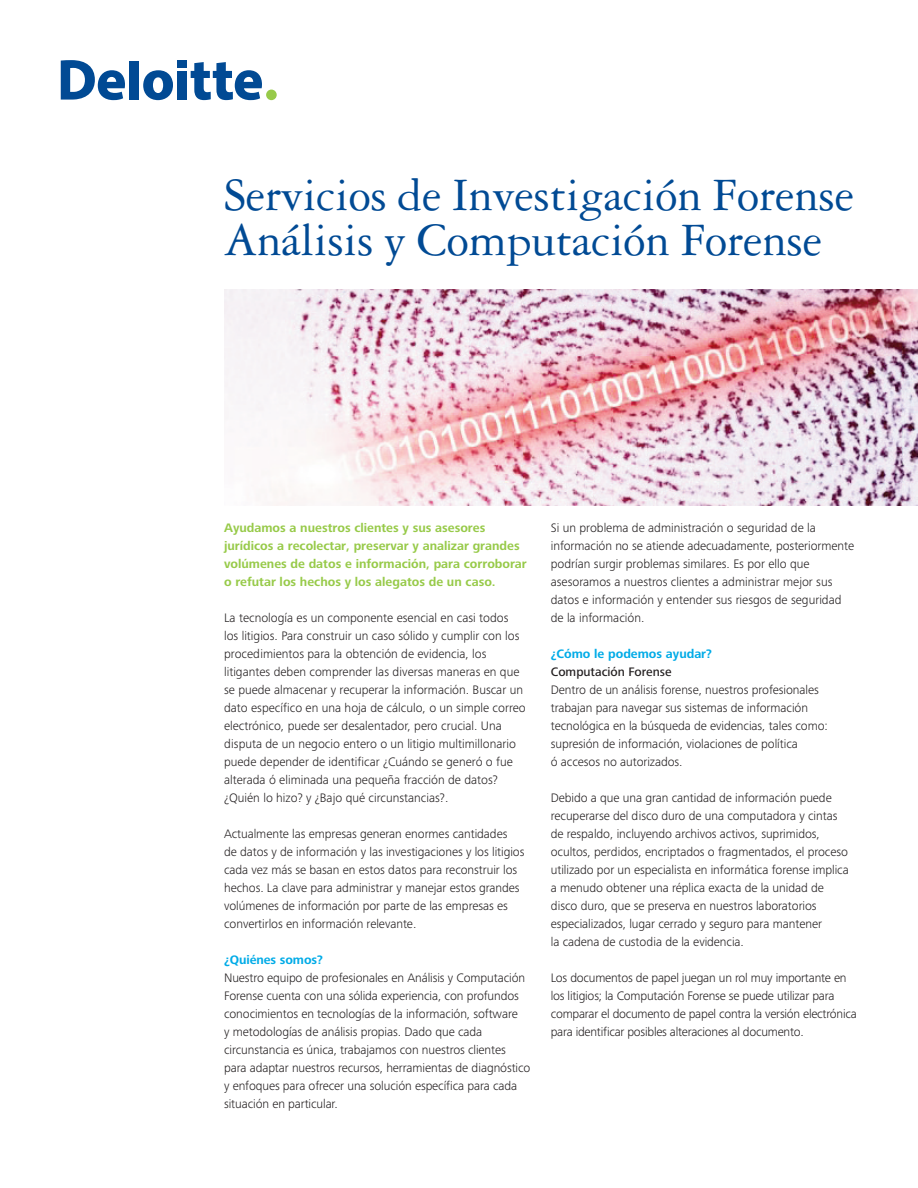
<style>
.page{position:relative;width:918px;height:1188px;background:#fff}
.page>*{position:absolute;margin:0;border:0;box-sizing:border-box;transform-origin:0 0}
.t1{font:49.5px/45px "Garamond 3 LT Std";letter-spacing:-.005em;color:#014a94}
.t2{font:300 12.75px/18px "Frutiger Next Pro";letter-spacing:-.005em;color:#231f20}
.t3{font:700 12.75px/18px "Frutiger Next Pro";color:#97ca49}
.t4{font:700 12.75px "Frutiger Next Pro";color:#00abe7}
.t5{font:500 12.75px "Frutiger Next Pro";color:#231f20}
</style>
<div class="page">
<div style="left:129px;top:61px;width:10px;height:39px;background:#014a94"></div>
<svg style="left:143px;top:70px;width:30px;height:30px"></svg>
<div style="left:177px;top:71px;width:10px;height:29px;background:#014a94"></div>
<div style="left:177px;top:61px;width:10px;height:7px;background:#014a94"></div>
<svg style="left:191px;top:62px;width:71px;height:38px"></svg>
<div style="left:266px;top:90px;width:11px;height:10px;background:#97ca49;border-radius:50%"></div>
<svg style="left:61px;top:60px;width:64px;height:40px"></svg>
<img style="left:224px;top:289px;width:694px;height:216px">
<h1 class="t1" style="left:224px;top:177px;width:631px">Servicios de Investigación Forense<br>Análisis y Computación Forense</h1>
<p class="t3" style="left:224px;top:521px;width:304px">Ayudamos a nuestros clientes y sus asesores jurídicos a recolectar, preservar y analizar grandes volúmenes de datos e información, para corroborar o refutar los hechos y los alegatos de un caso.</p>
<p class="t2" style="left:224px;top:611px;width:303px">La tecnología es un componente esencial en casi todos los litigios. Para construir un caso sólido y cumplir con los procedimientos para la obtención de evidencia, los litigantes deben comprender las diversas maneras en que se puede almacenar y recuperar la información. Buscar un dato específico en una hoja de cálculo, o un simple correo electrónico, puede ser desalentador, pero crucial. Una disputa de un negocio entero o un litigio multimillonario puede depender de identificar ¿Cuándo se generó o fue alterada ó eliminada una pequeña fracción de datos? ¿Quién lo hizo? y ¿Bajo qué circunstancias?.</p>
<p class="t2" style="left:224px;top:827px;width:302px">Actualmente las empresas generan enormes cantidades<br>de datos y de información y las investigaciones y los litigios cada vez más se basan en estos datos para reconstruir los hechos. La clave para administrar y manejar estos grandes volúmenes de información por parte de las empresas es convertirlos en información relevante.</p>
<p class="t4" style="left:224px;top:956px;width:100px">¿Quiénes somos?</p>
<p class="t2" style="left:224px;top:971px;width:308px">Nuestro equipo de profesionales en Análisis y Computación Forense cuenta con una sólida experiencia, con profundos conocimientos en tecnologías de la información, software<br>y metodologías de análisis propias. Dado que cada circunstancia es única, trabajamos con nuestros clientes para adaptar nuestros recursos, herramientas de diagnóstico y enfoques para ofrecer una solución específica para cada situación en particular.</p>
<p class="t2" style="left:551px;top:521px;width:305px">Si un problema de administración o seguridad de la información no se atiende adecuadamente, posteriormente podrían surgir problemas similares. Es por ello que asesoramos a nuestros clientes a administrar mejor sus datos e información y entender sus riesgos de seguridad de la información.</p>
<p class="t4" style="left:551px;top:650px;width:163px">¿Cómo le podemos ayudar?</p>
<p class="t5" style="left:551px;top:668px;width:122px">Computación Forense</p>
<p class="t2" style="left:551px;top:683px;width:279px">Dentro de un análisis forense, nuestros profesionales trabajan para navegar sus sistemas de información tecnológica en la búsqueda de evidencias, tales como: supresión de información, violaciones de política<br>ó accesos no autorizados.</p>
<p class="t2" style="left:551px;top:791px;width:300px">Debido a que una gran cantidad de información puede recuperarse del disco duro de una computadora y cintas de respaldo, incluyendo archivos activos, suprimidos, ocultos, perdidos, encriptados o fragmentados, el proceso utilizado por un especialista en informática forense implica a menudo obtener una réplica exacta de la unidad de disco duro, que se preserva en nuestros laboratorios especializados, lugar cerrado y seguro para mantener<br>la cadena de custodia de la evidencia.</p>
<p class="t2" style="left:551px;top:971px;width:308px">Los documentos de papel juegan un rol muy importante en los litigios; la Computación Forense se puede utilizar para comparar el documento de papel contra la versión electrónica para identificar posibles alteraciones al documento.</p>
</div>
